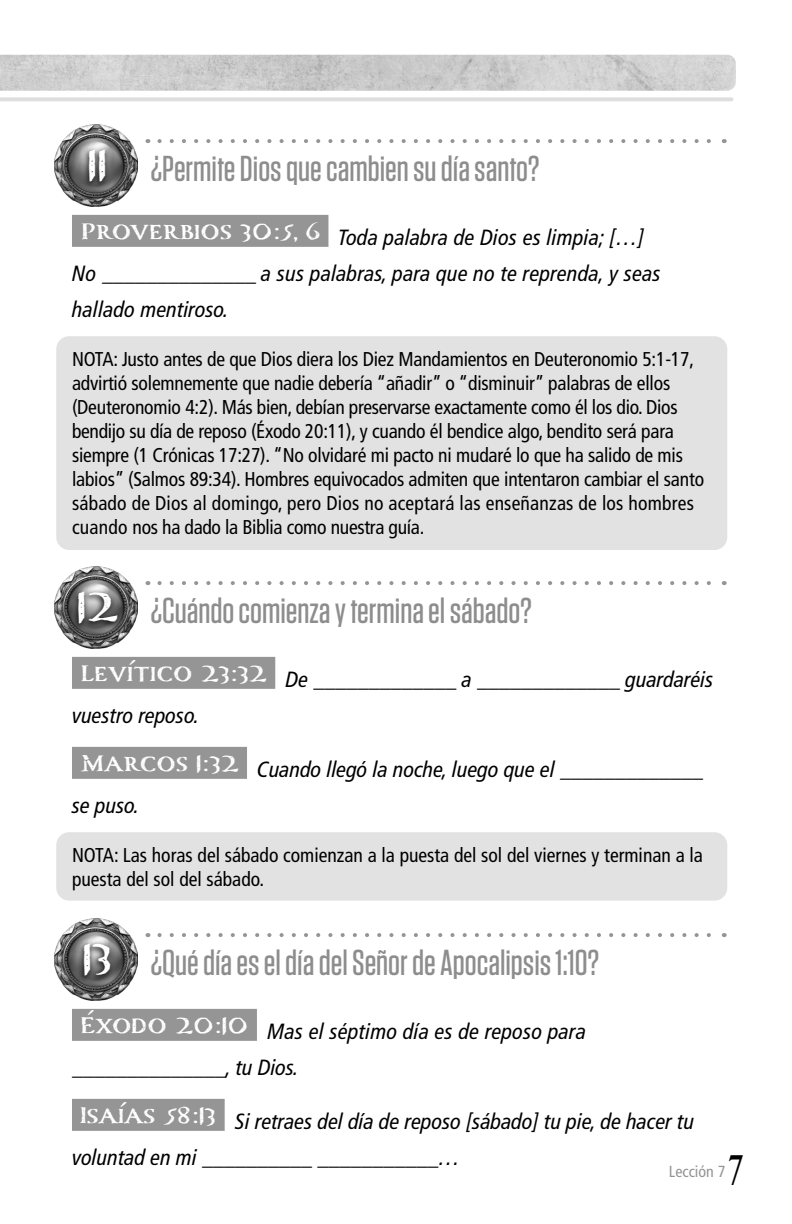
<style>
.page{position:relative;width:792px;height:1224px;background:#fff}
.page>*{position:absolute;margin:0;border:0;box-sizing:border-box;transform-origin:0 0}
.Compass_Numbers{font:700 50px "Carta Marina";color:#fff}
.t1{font:44px "Desire Pro";color:#000}
.Questions_1{font:500 36px "Tungsten";color:#8d8d8d}
.Scripture_with_blanks{font:italic condensed 22px/36px "Frutiger LT Pro";color:#000}
.NOTE{font:condensed 20px/24px "Frutiger LT Pro";letter-spacing:-.01em;color:#000}
.t2{font:condensed 16px "Frutiger LT Pro";color:#949494}
</style>
<div class="page">
<img style="left:0;top:55px;width:736px;height:36px">
<hr style="left:0;top:97px;width:732px;height:4px;background:#dedede">
<div style="left:72px;top:215px;width:256px;height:32px;background:#959595"></div>
<div style="left:72px;top:657px;width:203px;height:32px;background:#959595"></div>
<div style="left:72px;top:747px;width:175px;height:32px;background:#959595"></div>
<div style="left:72px;top:1009px;width:185px;height:32px;background:#959595"></div>
<div style="left:72px;top:1099px;width:153px;height:32px;background:#959595"></div>
<img style="left:54px;top:125px;width:83px;height:82px">
<div style="left:82px;top:146px;width:29px;height:43px;background:#000;opacity:.75"></div>
<img style="left:54px;top:567px;width:83px;height:82px">
<div style="left:71px;top:588px;width:52px;height:43px;background:#000;opacity:.75"></div>
<img style="left:54px;top:919px;width:83px;height:82px">
<div style="left:77px;top:940px;width:38px;height:43px;background:#000;opacity:.75"></div>
<svg style="left:159px;top:139px;width:552px;height:4px"></svg>
<div style="left:56px;top:336px;width:671px;height:214px;background:#e2e2e2;border-radius:13px"></div>
<svg style="left:159px;top:581px;width:552px;height:4px"></svg>
<div style="left:56px;top:832px;width:671px;height:69px;background:#e2e2e2;border-radius:13px"></div>
<svg style="left:159px;top:933px;width:552px;height:4px"></svg>
<p class="Compass_Numbers" style="left:87px;top:134px;width:22px">11</p>
<p class="Questions_1" style="left:151px;top:150px;width:390px">¿Permite Dios que cambien su día santo?</p>
<p class="Scripture_with_blanks" style="left:72px;top:219px;width:590px;text-indent:8px"><sup>Proverbios</sup> <sup>30:5,</sup> <sup>6</sup> Toda palabra de Dios es limpia; […]<br>No ______________ a sus palabras, para que no te reprenda, y seas hallado mentiroso.</p>
<p class="NOTE" style="left:72px;top:347px;width:634px">NOTA: Justo antes de que Dios diera los Diez Mandamientos en Deuteronomio 5:1-17, advirtió solemnemente que nadie debería “añadir” o “disminuir” palabras de ellos (Deuteronomio 4:2). Más bien, debían preservarse exactamente como él los dio. Dios bendijo su día de reposo (Éxodo 20:11), y cuando él bendice algo, bendito será para siempre (1 Crónicas 17:27). “No olvidaré mi pacto ni mudaré lo que ha salido de mis labios” (Salmos 89:34). Hombres equivocados admiten que intentaron cambiar el santo sábado de Dios al domingo, pero Dios no aceptará las enseñanzas de los hombres cuando nos ha dado la Biblia como nuestra guía.</p>
<p class="Compass_Numbers" style="left:77px;top:576px;width:43px">12</p>
<p class="Questions_1" style="left:151px;top:592px;width:382px">¿Cuándo comienza y termina el sábado?</p>
<p class="Scripture_with_blanks" style="left:72px;top:661px;width:643px;text-indent:8px"><sup>Levítico</sup> <sup>23:32</sup> De _____________ a _____________ guardaréis vuestro reposo.</p>
<p class="Scripture_with_blanks" style="left:72px;top:751px;width:633px;text-indent:8px"><sup>Marcos</sup> <sup>1:32</sup> Cuando llegó la noche, luego que el _____________ se puso.</p>
<p class="NOTE" style="left:72px;top:843px;width:632px">NOTA: Las horas del sábado comienzan a la puesta del sol del viernes y terminan a la puesta del sol del sábado.</p>
<p class="Compass_Numbers" style="left:82px;top:927px;width:32px">13</p>
<p class="Questions_1" style="left:151px;top:944px;width:450px">¿Qué día es el día del Señor de Apocalipsis 1:10?</p>
<p class="Scripture_with_blanks" style="left:72px;top:1013px;width:516px;text-indent:8px"><sup>Éxodo</sup> <sup>20:10</sup> Mas el séptimo día es de reposo para ______________, tu Dios.</p>
<p class="Scripture_with_blanks" style="left:72px;top:1103px;width:624px;text-indent:8px"><sup>Isaías</sup> <sup>58:13</sup> Si retraes del día de reposo [sábado] tu pie, de hacer tu voluntad en mi __________ ___________…</p>
<p class="t2" style="left:669px;top:1162px;width:58px">Lección 7</p>
<h2 class="t1" style="left:729px;top:1144px;width:15px">7</h2>
</div>
